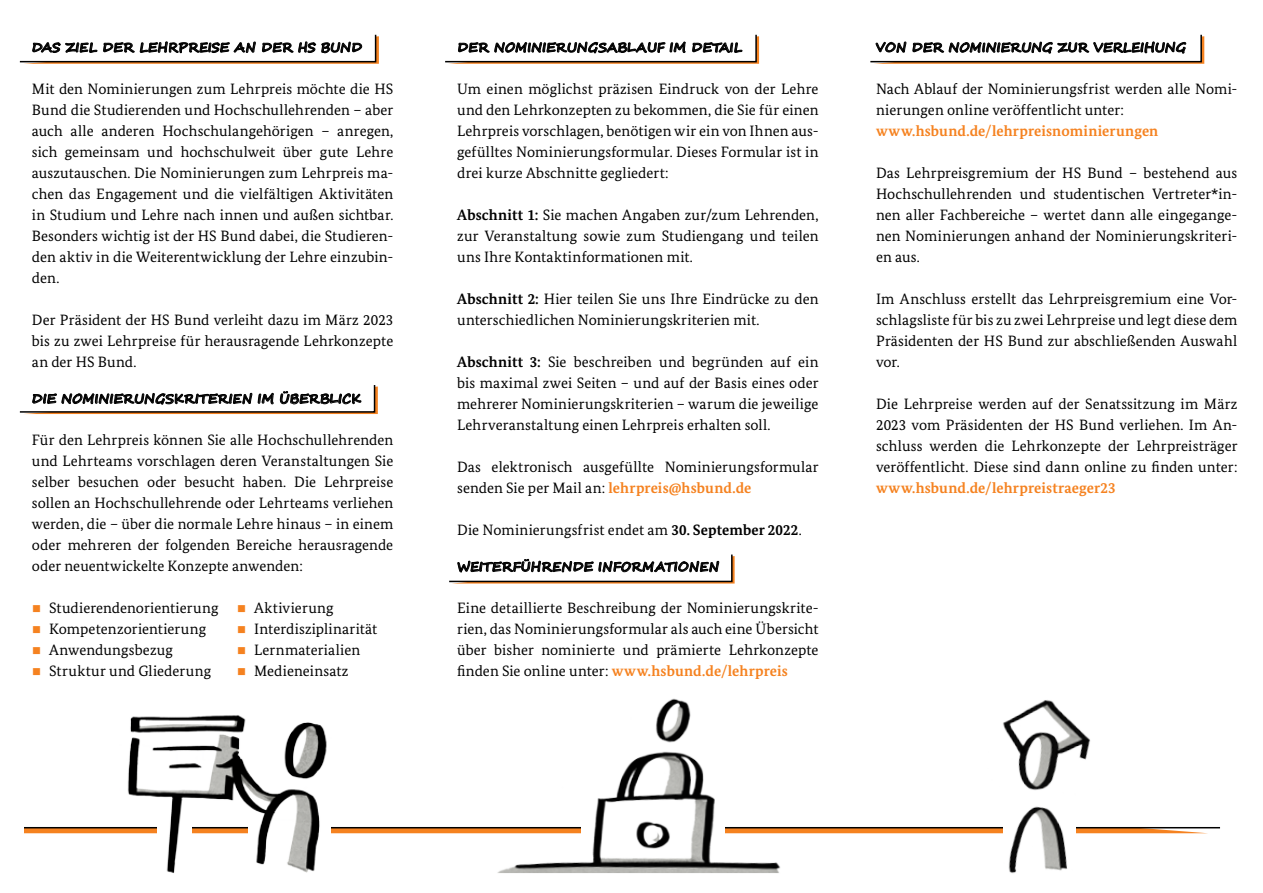
<style>
.page{position:relative;width:1263px;height:893px;background:#fff}
.page>*{position:absolute;margin:0;border:0;box-sizing:border-box;transform-origin:0 0}
.t1{font:15px/21px "Bundes Serif";letter-spacing:.005em;color:#000;text-align:justify}
.t2{font:700 15px "Bundes Serif";letter-spacing:.005em;color:#f58220}
.t3{font:700 12.75px "Segoe Script";color:#000}
.s1{font-weight:700}
.s2{font-weight:700;color:#f58220}
</style>
<div class="page">
<svg style="left:24px;top:827px;width:1197px;height:2px"></svg>
<img style="left:119px;top:715px;width:213px;height:158px">
<img style="left:467px;top:698px;width:365px;height:175px">
<img style="left:971px;top:700px;width:148px;height:173px">
<svg style="left:870px;top:34px;width:334px;height:30px"></svg>
<svg style="left:19px;top:34px;width:360px;height:30px"></svg>
<svg style="left:19px;top:385px;width:359px;height:29px"></svg>
<svg style="left:445px;top:34px;width:314px;height:30px"></svg>
<svg style="left:449px;top:554px;width:286px;height:30px"></svg>
<p class="t3" style="left:32px;top:37px;width:332px">DAS ZIEL DER LEHRPREISE AN DER HS BUND</p>
<p class="t1" style="left:32px;top:78px;width:363px">Mit den Nominierungen zum Lehrpreis möchte die HS Bund die Studierenden und Hochschullehrenden – aber auch alle anderen Hochschulangehörigen – anregen, sich gemeinsam und hochschulweit über gute Lehre auszutauschen. Die Nominierungen zum Lehrpreis ma&shy;chen das Engagement und die vielfältigen Aktivitäten in Studium und Lehre nach innen und außen sichtbar.<br>Besonders wichtig ist der HS Bund dabei, die Studieren&shy;den aktiv in die Weiterentwicklung der Lehre einzubin&shy;den.</p>
<p class="t1" style="left:32px;top:309px;width:363px">Der Präsident der HS Bund verleiht dazu im März 2023 bis zu zwei Lehrpreise für herausragende Lehrkonzepte an der HS Bund.</p>
<p class="t3" style="left:32px;top:388px;width:331px">DIE NOMINIERUNGSKRITERIEN IM ÜBERBLICK</p>
<p class="t1" style="left:32px;top:429px;width:363px">Für den Lehrpreis können Sie alle Hochschullehrenden und Lehrteams vorschlagen deren Veranstaltungen Sie selber besuchen oder besucht haben. Die Lehrpreise sollen an Hochschullehrende oder Lehrteams verliehen werden, die – über die normale Lehre hinaus – in einem oder mehreren der folgenden Bereiche herausragende oder neuentwickelte Konzepte anwenden:</p>
<p class="t1" style="left:49px;top:597px;width:171px;text-align:left">Studierendenorientierung<br>Kompetenzorientierung<br>Anwendungsbezug<br>Struktur und Gliederung</p>
<p class="t1" style="left:254px;top:597px;width:125px;text-align:left">Aktivierung<br>Interdisziplinarität<br>Lernmaterialien<br>Medieneinsatz</p>
<p class="t3" style="left:457px;top:37px;width:285px">DER NOMINIERUNGSABLAUF IM DETAIL</p>
<p class="t1" style="left:457px;top:78px;width:363px">Um einen möglichst präzisen Eindruck von der Lehre und den Lehrkonzepten zu bekommen, die Sie für einen Lehrpreis vorschlagen, benötigen wir ein von Ihnen aus&shy;gefülltes Nominierungsformular. Dieses Formular ist in drei kurze Abschnitte gegliedert:</p>
<p class="t1" style="left:457px;top:204px;width:363px"><span class="s1">Abschnitt 1:</span> Sie machen Angaben zur/zum Lehrenden, zur Veranstaltung sowie zum Studiengang und teilen uns Ihre Kontaktinformationen mit.</p>
<p class="t1" style="left:457px;top:288px;width:363px"><span class="s1">Abschnitt 2:</span> Hier teilen Sie uns Ihre Eindrücke zu den unterschiedlichen Nominierungskriterien mit.</p>
<p class="t1" style="left:457px;top:351px;width:363px"><span class="s1">Abschnitt 3:</span> Sie beschreiben und begründen auf ein bis maximal zwei Seiten – und auf der Basis eines oder mehrerer Nominierungskriterien – warum die jeweilige Lehrveranstaltung einen Lehrpreis erhalten soll.</p>
<p class="t1" style="left:457px;top:456px;width:363px">Das elektronisch ausgefüllte Nominierungsformular senden Sie per Mail an: <span class="s2">lehrpreis@hsbund.de</span></p>
<p class="t1" style="left:457px;top:519px;width:346px">Die Nominierungsfrist endet am <span class="s1">30. September 2022</span>.</p>
<p class="t3" style="left:457px;top:556px;width:264px">WEITERFÜHRENDE INFORMATIONEN</p>
<p class="t1" style="left:457px;top:597px;width:363px">Eine detaillierte Beschreibung der Nominierungskrite&shy;rien, das Nominierungsformular als auch eine Übersicht über bisher nominierte und prämierte Lehrkonzepte finden Sie online unter: <span class="s2">www.hsbund.de/lehrpreis</span></p>
<p class="t3" style="left:876px;top:37px;width:311px">VON DER NOMINIERUNG ZUR VERLEIHUNG</p>
<p class="t1" style="left:876px;top:78px;width:363px">Nach Ablauf der Nominierungsfrist werden alle Nomi&shy;nierungen online veröffentlicht unter:</p>
<p class="t2" style="left:876px;top:122px;width:284px">www.hsbund.de/lehrpreisnominierungen</p>
<p class="t1" style="left:876px;top:162px;width:363px">Das Lehrpreisgremium der HS Bund – bestehend aus Hochschullehrenden und studentischen Vertreter*in&shy;nen aller Fachbereiche – wertet dann alle eingegange&shy;nen Nominierungen anhand der Nominierungskriteri&shy;en aus.</p>
<p class="t1" style="left:876px;top:288px;width:363px">Im Anschluss erstellt das Lehrpreisgremium eine Vor&shy;schlagsliste für bis zu zwei Lehrpreise und legt diese dem Präsidenten der HS Bund zur abschließenden Auswahl vor.</p>
<p class="t1" style="left:876px;top:393px;width:363px">Die Lehrpreise werden auf der Senatssitzung im März 2023 vom Präsidenten der HS Bund verliehen. Im An&shy;schluss werden die Lehrkonzepte der Lehrpreisträger veröffentlicht. Diese sind dann online zu finden unter:</p>
<p class="t2" style="left:876px;top:479px;width:241px">www.hsbund.de/lehrpreistraeger23</p>
</div>
